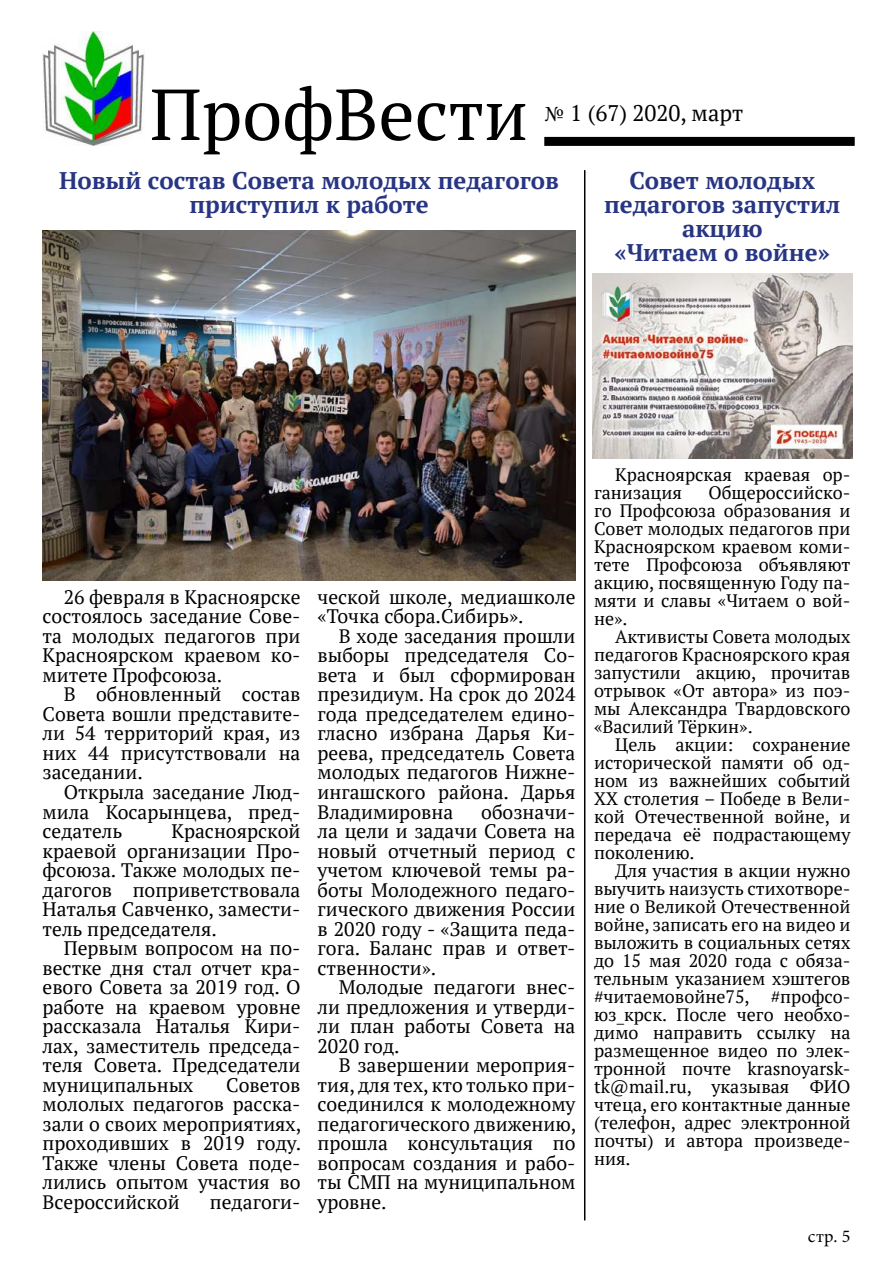
<style>
.page{position:relative;width:893px;height:1263px;background:#fff}
.page>*{position:absolute;margin:0;border:0;box-sizing:border-box;transform-origin:0 0}
.t1{font:72px "PT Serif";color:#000}
.t2{font:700 24px/24px "PT Serif";color:#273583;text-align:center}
.t3{font:22.5px "PT Serif";color:#000}
.t4{font:19.5px/19.5px "PT Serif";color:#000;text-align:justify}
.t5{font:18px/18px "PT Serif";color:#000;text-align:justify}
.t6{font:18px "Minion Pro";color:#000}
.s1{font-family:"Minion Pro"}
</style>
<div class="page">
<img style="left:43px;top:32px;width:102px;height:114px">
<div style="left:544px;top:137px;width:311px;height:9px;background:#000"></div>
<img style="left:43px;top:230px;width:532px;height:350px">
<hr style="left:584px;top:170px;width:1px;height:1050px;background:#000">
<img style="left:592px;top:273px;width:260px;height:185px">
<h1 class="t1" style="left:150px;top:68px;width:380px">ПрофВести</h1>
<p class="t3" style="left:545px;top:99px;width:200px"><span class="s1">№</span> 1 (67) 2020, март</p>
<p class="t2" style="left:59px;top:168px;width:501px">Новый состав Совета молодых педагогов приступил к работе</p>
<p class="t2" style="left:604px;top:168px;width:238px">Совет молодых педагогов запустил акцию<br>«Читаем о войне»</p>
<p class="t4" style="left:43px;top:587px;width:259px;text-indent:21px">26 февраля в Красноярске состоялось заседание Сове&shy;та молодых педагогов при Красноярском краевом ко&shy;митете Профсоюза.</p>
<p class="t4" style="left:43px;top:685px;width:259px;text-indent:21px">В обновленный состав Совета вошли представите&shy;ли 54 территорий края, из них 44 присутствовали на заседании.</p>
<p class="t4" style="left:43px;top:782px;width:259px;text-indent:21px">Открыла заседание Люд&shy;мила Косарынцева, пред&shy;седатель</p>
<p class="t4" style="left:43px;top:821px;width:259px;text-indent:129px">Красноярской краевой организации Про&shy;фсоюза. Также молодых пе&shy;дагогов поприветствовала Наталья Савченко, замести&shy;тель председателя.</p>
<p class="t4" style="left:43px;top:938px;width:259px;text-indent:21px">Первым вопросом на по&shy;вестке дня стал отчет кра&shy;евого Совета за 2019 год. О работе на краевом уровне рассказала Наталья Кири&shy;лах, заместитель председа&shy;теля Совета. Председатели муниципальных</p>
<p class="t4" style="left:43px;top:1075px;width:260px;text-indent:184px">Советов мололых педагогов расска&shy;зали о своих мероприятиях, проходивших в 2019 году.<br>Также члены Совета поде&shy;лились опытом участия во Всероссийской</p>
<p class="t4" style="left:210px;top:1192px;width:92px">педагоги-</p>
<p class="t4" style="left:317px;top:587px;width:259px">ческой школе, медиашколе «Точка сбора.Сибирь».</p>
<p class="t4" style="left:317px;top:626px;width:259px;text-indent:21px">В ходе заседания прошли выборы председателя Со&shy;вета и был сформирован президиум. На срок до 2024 года председателем едино&shy;гласно избрана Дарья Ки&shy;реева, председатель Совета молодых педагогов Нижне&shy;ингашского района. Дарья Владимировна</p>
<p class="t4" style="left:317px;top:802px;width:259px;text-indent:164px">обозначи&shy;ла цели и задачи Совета на новый отчетный период с учетом ключевой темы ра&shy;боты Молодежного педаго&shy;гического движения России в 2020 году - «Защита педа&shy;гога. Баланс прав и ответ&shy;ственности».</p>
<p class="t4" style="left:317px;top:977px;width:259px;text-indent:21px">Молодые педагоги внес&shy;ли предложения и утверди&shy;ли план работы Совета на 2020 год.</p>
<p class="t4" style="left:317px;top:1055px;width:260px;text-indent:21px">В завершении мероприя&shy;тия, для тех, кто только при&shy;соединился к молодежному педагогического движению, прошла консультация по вопросам создания и рабо&shy;ты СМП на муниципальном уровне.</p>
<p class="t5" style="left:594px;top:465px;width:258px;text-indent:21px">Красноярская краевая ор&shy;ганизация</p>
<p class="t5" style="left:594px;top:483px;width:258px;text-indent:114px">Общероссийско&shy;го Профсоюза образования и Совет молодых педагогов при Красноярском краевом коми&shy;тете Профсоюза объявляют акцию, посвященную Году па&shy;мяти и славы «Читаем о вой&shy;не».</p>
<p class="t5" style="left:594px;top:627px;width:258px;text-indent:21px">Активисты Совета молодых педагогов Красноярского края запустили акцию, прочитав отрывок «От автора» из поэ&shy;мы Александра Твардовского «Василий Тёркин».</p>
<p class="t5" style="left:594px;top:735px;width:258px;text-indent:21px">Цель акции: сохранение исторической памяти об од&shy;ном из важнейших событий XX столетия – Победе в Вели&shy;кой Отечественной войне, и передача её подрастающему поколению.</p>
<p class="t5" style="left:594px;top:861px;width:258px;text-indent:21px">Для участия в акции нужно выучить наизусть стихотворе&shy;ние о Великой Отечественной войне, записать его на видео и выложить в социальных сетях до 15 мая 2020 года с обяза&shy;тельным указанием хэштегов #читаемовойне75, #профсо&shy;юз_крск. После чего необхо&shy;димо направить ссылку на размещенное видео по элек&shy;тронной почте krasnoyarsk&shy;tk@mail.ru, указывая ФИО чтеца, его контактные данные (телефон, адрес электронной почты) и автора произведе&shy;ния.</p>
<p class="t6" style="left:808px;top:1229px;width:44px">стр. 5</p>
</div>
